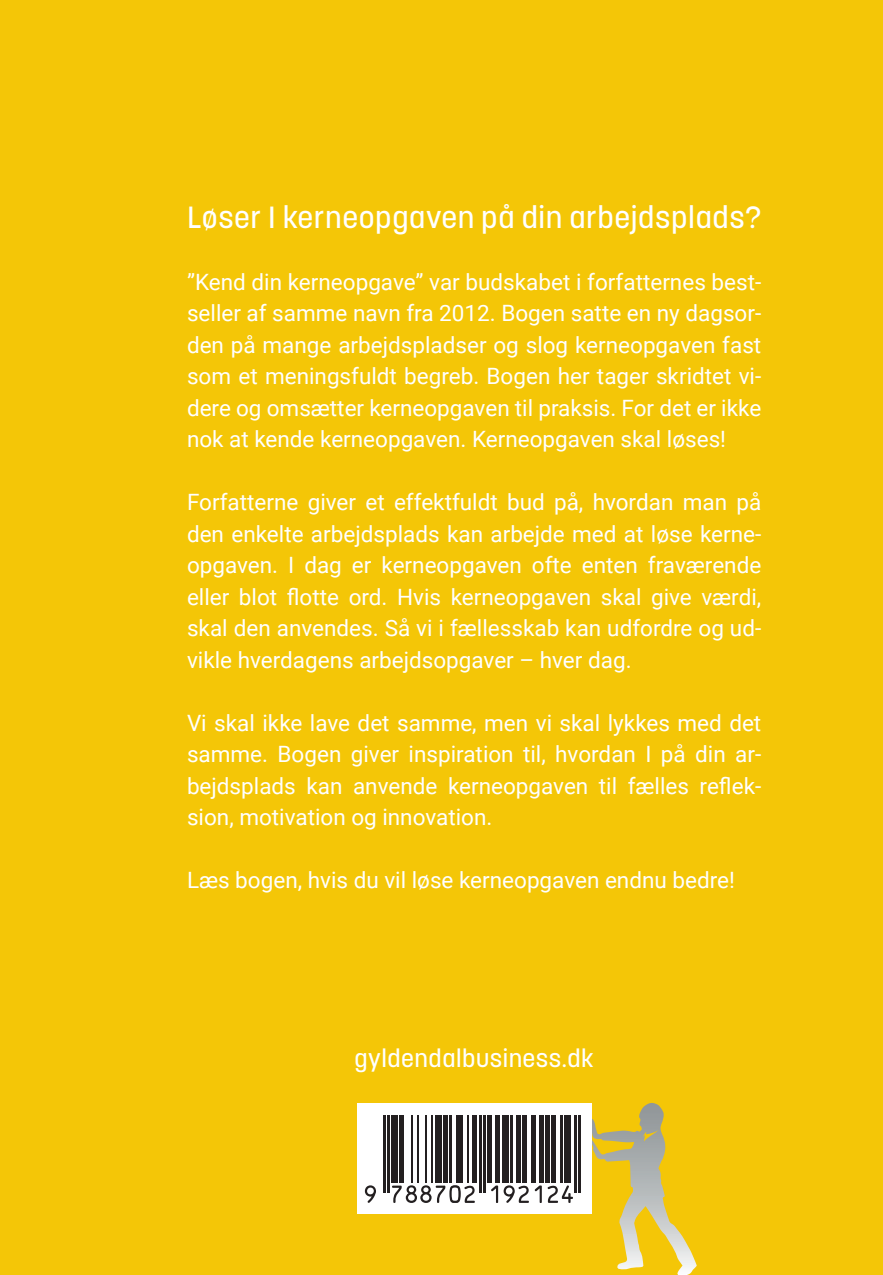
<style>
.page{position:relative;width:883px;height:1275px;background:#f4c607}
.page>*{position:absolute;margin:0;border:0;box-sizing:border-box;transform-origin:0 0}
.t1{font:500 30.38px "Korolev";letter-spacing:.02em;color:#fff}
.t2{font:500 24.75px "Korolev";letter-spacing:.02em;color:#fff}
.t3{font:22.5px/31.5px "Roboto";color:#fff;text-align:justify}
</style>
<div class="page">
<svg style="left:591px;top:1106px;width:105px;height:169px"></svg>
<div style="left:357px;top:1103px;width:234px;height:111px;background:#fff"></div>
<svg style="left:365px;top:1185px;width:11px;height:18px"></svg>
<hr style="left:383px;top:1115px;width:2px;height:78px;background:#231f20">
<hr style="left:387px;top:1115px;width:2px;height:78px;background:#231f20">
<div style="left:391px;top:1115px;width:7px;height:68px;background:#231f20"></div>
<hr style="left:400px;top:1115px;width:4px;height:68px;background:#231f20">
<hr style="left:410px;top:1115px;width:2px;height:68px;background:#231f20">
<hr style="left:417px;top:1115px;width:1px;height:68px;background:#231f20">
<hr style="left:425px;top:1115px;width:2px;height:68px;background:#231f20">
<hr style="left:431px;top:1115px;width:2px;height:68px;background:#231f20">
<div style="left:435px;top:1115px;width:6px;height:68px;background:#231f20"></div>
<div style="left:443px;top:1115px;width:5px;height:68px;background:#231f20"></div>
<hr style="left:450px;top:1115px;width:2px;height:68px;background:#231f20">
<div style="left:456px;top:1115px;width:6px;height:68px;background:#231f20"></div>
<svg style="left:392px;top:1185px;width:83px;height:18px"></svg>
<hr style="left:466px;top:1115px;width:2px;height:68px;background:#231f20">
<hr style="left:473px;top:1115px;width:4px;height:68px;background:#231f20">
<hr style="left:479px;top:1115px;width:2px;height:78px;background:#231f20">
<hr style="left:483px;top:1115px;width:2px;height:78px;background:#231f20">
<hr style="left:487px;top:1115px;width:4px;height:68px;background:#231f20">
<div style="left:495px;top:1115px;width:5px;height:68px;background:#231f20"></div>
<div style="left:502px;top:1115px;width:6px;height:68px;background:#231f20"></div>
<hr style="left:510px;top:1115px;width:2px;height:68px;background:#231f20">
<svg style="left:491px;top:1185px;width:38px;height:18px"></svg>
<div style="left:516px;top:1115px;width:5px;height:68px;background:#231f20"></div>
<div style="left:522px;top:1115px;width:5px;height:68px;background:#231f20"></div>
<hr style="left:531px;top:1115px;width:4px;height:68px;background:#231f20">
<hr style="left:539px;top:1115px;width:4px;height:68px;background:#231f20">
<div style="left:545px;top:1115px;width:5px;height:68px;background:#231f20"></div>
<hr style="left:552px;top:1115px;width:4px;height:68px;background:#231f20">
<svg style="left:535px;top:1185px;width:38px;height:18px"></svg>
<hr style="left:560px;top:1115px;width:2px;height:68px;background:#231f20">
<div style="left:564px;top:1115px;width:6px;height:68px;background:#231f20"></div>
<hr style="left:574px;top:1115px;width:3px;height:78px;background:#231f20">
<hr style="left:579px;top:1115px;width:2px;height:78px;background:#231f20">
<p class="t1" style="left:187px;top:198px;width:575px">Løser I kerneopgaven på din arbejdsplads?</p>
<p class="t3" style="left:187px;top:265px;width:576px">”Kend din kerneopgave” var budskabet i forfatternes best&shy;seller af samme navn fra 2012. Bogen satte en ny dagsor&shy;den på mange arbejdspladser og slog kerneopgaven fast som et meningsfuldt begreb. Bogen her tager skridtet vi&shy;dere og omsætter kerneopgaven til praksis. For det er ikke nok at kende kerneopgaven. Kerneopgaven skal løses!</p>
<p class="t3" style="left:187px;top:486px;width:576px">Forfatterne giver et effektfuldt bud på, hvordan man på den enkelte arbejdsplads kan arbejde med at løse kerne&shy;opgaven. I dag er kerneopgaven ofte enten fraværende eller blot flotte ord. Hvis kerneopgaven skal give værdi, skal den anvendes. Så vi i fællesskab kan udfordre og ud&shy;vikle hverdagens arbejdsopgaver – hver dag.</p>
<p class="t3" style="left:187px;top:706px;width:576px">Vi skal ikke lave det samme, men vi skal lykkes med det samme. Bogen giver inspiration til, hvordan I på din ar&shy;bejdsplads kan anvende kerneopgaven til fælles reflek&shy;sion, motivation og innovation.</p>
<p class="t3" style="left:187px;top:864px;width:549px">Læs bogen, hvis du vil løse kerneopgaven endnu bedre!</p>
<p class="t2" style="left:354px;top:1042px;width:241px">gyldendalbusiness.dk</p>
</div>
